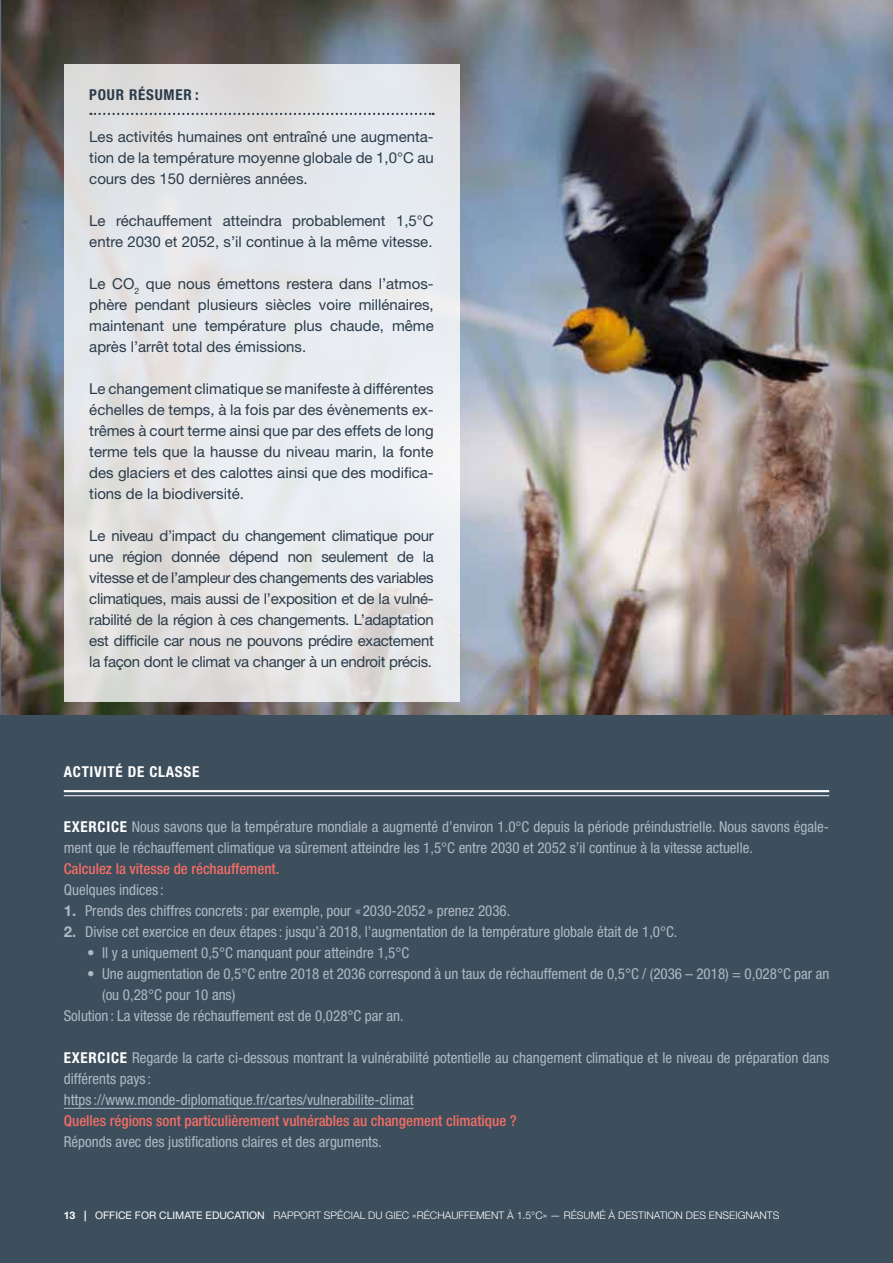
<style>
.page{position:relative;width:893px;height:1263px;background:#fff}
.page>*{position:absolute;margin:0;border:0;box-sizing:border-box;transform-origin:0 0}
.t1{font:15px/21px "Helvetica Neue LT Std";color:#2b3b4a;text-align:justify}
.t2{font:condensed 15px/21px "Helvetica Neue LT Std";color:#afb9c4}
.t3{font:500 condensed 15px "Helvetica Neue LT Std";color:#f26d65}
.t4{font:700 condensed 15px "Helvetica Neue LT Std";letter-spacing:.05em;color:#fff}
.t5{font:700 condensed 15px "Helvetica Neue LT Std";letter-spacing:.05em;color:#2b3b4a}
.t6{font:300 10.5px "Helvetica Neue LT Std";color:#fff}
.t7{font:10.5px "Helvetica Neue LT Std";color:#fff}
.s1{font-weight:700;font-stretch:normal}
.s2{font-weight:700}
.s3{font-weight:300}
</style>
<div class="page">
<img style="left:0;top:0;width:893px;height:715px">
<div style="left:0;top:715px;width:893px;height:548px;background:#3d4e5d"></div>
<svg style="left:64px;top:64px;width:395px;height:638px;background:#e4e6e8"></svg>
<svg style="left:90px;top:113px;width:344px;height:2px"></svg>
<hr style="left:64px;top:790px;width:765px;height:2px;background:#fff">
<hr style="left:64px;top:795px;width:765px;height:1px;background:#fff">
<hr style="left:64px;top:1108px;width:350px;height:1px;background:#afb9c4">
<p class="t5" style="left:89px;top:86px;width:111px">POUR RÉSUMER :</p>
<p class="t1" style="left:89px;top:126px;width:346px">Les activités humaines ont entraîné une augmenta&shy;tion de la température moyenne globale de 1,0°C au cours des 150 dernières années.</p>
<p class="t1" style="left:89px;top:210px;width:345px">Le réchauffement atteindra probablement 1,5°C entre 2030 et 2052, s’il continue à la même vitesse.</p>
<p class="t1" style="left:89px;top:273px;width:346px">Le CO<sub>2</sub> que nous émettons restera dans l’atmos&shy;phère pendant plusieurs siècles voire millénaires, maintenant une température plus chaude, même après l’arrêt total des émissions.</p>
<p class="t1" style="left:89px;top:378px;width:346px">Le changement climatique se manifeste à différentes échelles de temps, à la fois par des évènements ex&shy;trêmes à court terme ainsi que par des effets de long terme tels que la hausse du niveau marin, la fonte des glaciers et des calottes ainsi que des modifica&shy;tions de la biodiversité.</p>
<p class="t1" style="left:89px;top:525px;width:346px">Le niveau d’impact du changement climatique pour une région donnée dépend non seulement de la vitesse et de l’ampleur des changements des variables climatiques, mais aussi de l’exposition et de la vulné&shy;rabilité de la région à ces changements. L’adaptation est difficile car nous ne pouvons prédire exactement la façon dont le climat va changer à un endroit précis.</p>
<p class="t4" style="left:64px;top:763px;width:137px">ACTIVITÉ DE CLASSE</p>
<p class="t2" style="left:64px;top:816px;width:767px;text-indent:68px">Nous savons que la température mondiale a augmenté d’environ 1.0°C depuis la période préindustrielle. Nous savons égale&shy;ment que le réchauffement climatique va sûrement atteindre les 1,5°C entre 2030 et 2052 s’il continue à la vitesse actuelle.</p>
<p class="t3" style="left:64px;top:860px;width:217px">Calculez la vitesse de réchauffement.</p>
<p class="t2" style="left:64px;top:879px;width:101px">Quelques indices :</p>
<p class="t2" style="left:64px;top:900px;width:448px"><span class="s1">1.</span> Prends des chiffres concrets : par exemple, pour « 2030-2052 » prenez 2036.</p>
<p class="t2" style="left:64px;top:921px;width:615px"><span class="s1">2.</span> Divise cet exercice en deux étapes : jusqu’à 2018, l’augmentation de la température globale était de 1,0°C.</p>
<p class="t2" style="left:87px;top:942px;width:324px">• Il y a uniquement 0,5°C manquant pour atteindre 1,5°C</p>
<p class="t2" style="left:87px;top:963px;width:744px">• Une augmentation de 0,5°C entre 2018 et 2036 correspond à un taux de réchauffement de 0,5°C / (2036 – 2018) = 0,028°C par an</p>
<p class="t2" style="left:102px;top:984px;width:135px">(ou 0,28°C pour 10 ans)</p>
<p class="t2" style="left:64px;top:1005px;width:342px">Solution : La vitesse de réchauffement est de 0,028°C par an.</p>
<p class="t4" style="left:64px;top:1049px;width:42px">EXERCICE</p>
<p class="t4" style="left:64px;top:818px;width:42px">EXERCICE</p>
<p class="t2" style="left:64px;top:1047px;width:767px;text-indent:68px">Regarde la carte ci-dessous montrant la vulnérabilité potentielle au changement climatique et le niveau de préparation dans différents pays :<br>https ://www.monde-diplomatique.fr/cartes/vulnerabilite-climat</p>
<p class="t3" style="left:64px;top:1112px;width:455px">Quelles régions sont particulièrement vulnérables au changement climatique ?</p>
<p class="t2" style="left:64px;top:1131px;width:320px">Réponds avec des justifications claires et des arguments.</p>
<p class="t7" style="left:64px;top:1209px;width:225px"><span class="s2">13 |</span> Office for Climate Education <span class="s3">RAPPO</span></p>
<p class="t6" style="left:308px;top:1209px;width:30px">RT SPÉCIAL</p>
<p class="t6" style="left:368px;top:1209px;width:63px">DU GIEC «RÉCHAUFF</p>
<p class="t6" style="left:470px;top:1209px;width:122px">EMENT À 1.5°C» — RÉSUMÉ</p>
<p class="t6" style="left:609px;top:1209px;width:37px">À DESTINATION</p>
<p class="t6" style="left:686px;top:1209px;width:68px">DES ENSEIGNANT</p>
<p class="t6" style="left:773px;top:1209px;width:8px">S</p>
</div>
